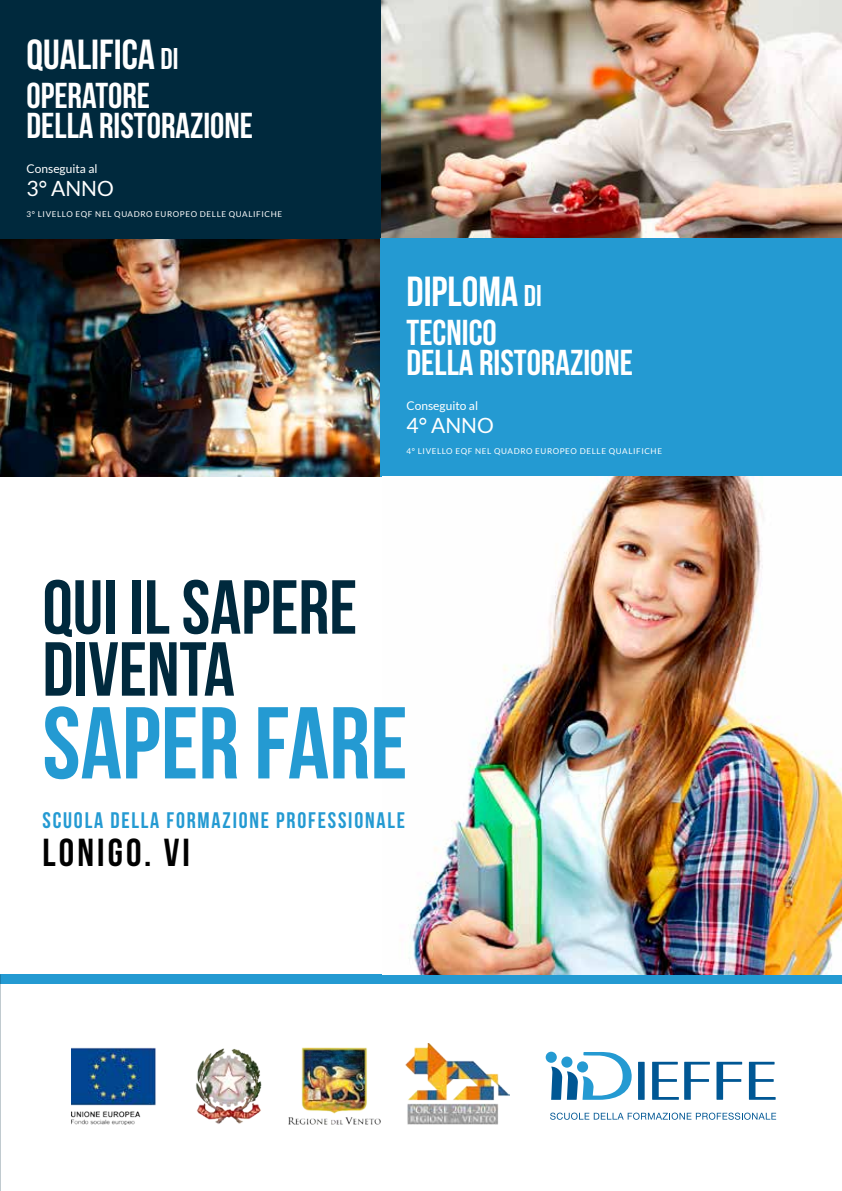
<style>
.page{position:relative;width:842px;height:1191px;background:#fff}
.page>*{position:absolute;margin:0;border:0;box-sizing:border-box;transform-origin:0 0}
.t1{font:700 101.7px "Bebas Neue";color:#249ad2}
.t2{font:700 76.35px/61.9px "Bebas Neue";color:#00293d}
.t3{font:700 42px "Bebas Neue";color:#fff}
.t4{font:700 39px "Bebas Neue";letter-spacing:.08em;color:#000}
.t5{font:700 36px/30px "Bebas Neue";color:#fff}
.t6{font:700 22.5px "Bebas Neue";letter-spacing:.08em;color:#249ad2}
.t7{font:21px "Lato";color:#fff}
.t8{font:12px "Lato";color:#fff}
.t9{font:8.1px "Lato";letter-spacing:.075em;color:#fff}
.s1{font-size:30px}
</style>
<div class="page">
<div style="left:638px;top:1061px;width:7px;height:38px;background:#005794"></div>
<svg style="left:749px;top:1061px;width:27px;height:38px"></svg>
<svg style="left:652px;top:1061px;width:58px;height:38px"></svg>
<svg style="left:716px;top:1061px;width:26px;height:38px"></svg>
<div style="left:546px;top:1051px;width:11px;height:11px;background:#249ad2;border-radius:50%"></div>
<svg style="left:551px;top:1052px;width:81px;height:47px"></svg>
<svg style="left:550px;top:1112px;width:226px;height:7px"></svg>
<img style="left:381px;top:0;width:461px;height:238px">
<img style="left:0;top:238px;width:381px;height:238px">
<div style="left:0;top:0;width:381px;height:238px;background:#00293d"></div>
<div style="left:381px;top:238px;width:461px;height:238px;background:#249ad2"></div>
<div style="left:0;top:974px;width:842px;height:10px;background:#249ad2"></div>
<img style="left:409px;top:476px;width:433px;height:498px">
<img style="left:71px;top:1043px;width:438px;height:81px">
<h3 class="t3" style="left:27px;top:31px;width:153px">QUALIFICA <span class="s1">DI</span></h3>
<h3 class="t5" style="left:27px;top:80px;width:228px">OPERATORE<br>DELLA RISTORAZIONE</h3>
<h3 class="t8" style="left:27px;top:162px;width:72px">Conseguita al</h3>
<h3 class="t7" style="left:27px;top:176px;width:89px">3° ANNO</h3>
<p class="t9" style="left:27px;top:209px;width:257px">3° LIVELLO EQF NEL QUADRO EUROPEO DELLE QUALIFICHE</p>
<h3 class="t3" style="left:406px;top:268px;width:137px">DIPLOMA <span class="s1">DI</span></h3>
<h3 class="t5" style="left:406px;top:317px;width:228px">TECNICO<br>DELLA RISTORAZIONE</h3>
<h3 class="t8" style="left:406px;top:399px;width:73px">Conseguito al</h3>
<h3 class="t7" style="left:406px;top:414px;width:89px">4° ANNO</h3>
<p class="t9" style="left:406px;top:446px;width:257px">4° LIVELLO EQF NEL QUADRO EUROPEO DELLE QUALIFICHE</p>
<h2 class="t2" style="left:43px;top:575px;width:316px">QUI IL SAPERE<br>DIVENTA</h2>
<h1 class="t1" style="left:43px;top:687px;width:367px">SAPER FARE</h1>
<h3 class="t6" style="left:43px;top:807px;width:364px">SCUOLA DELLA FORMAZIONE PROFESSIONALE</h3>
<h3 class="t4" style="left:43px;top:831px;width:149px">LONIGO. VI</h3>
</div>
